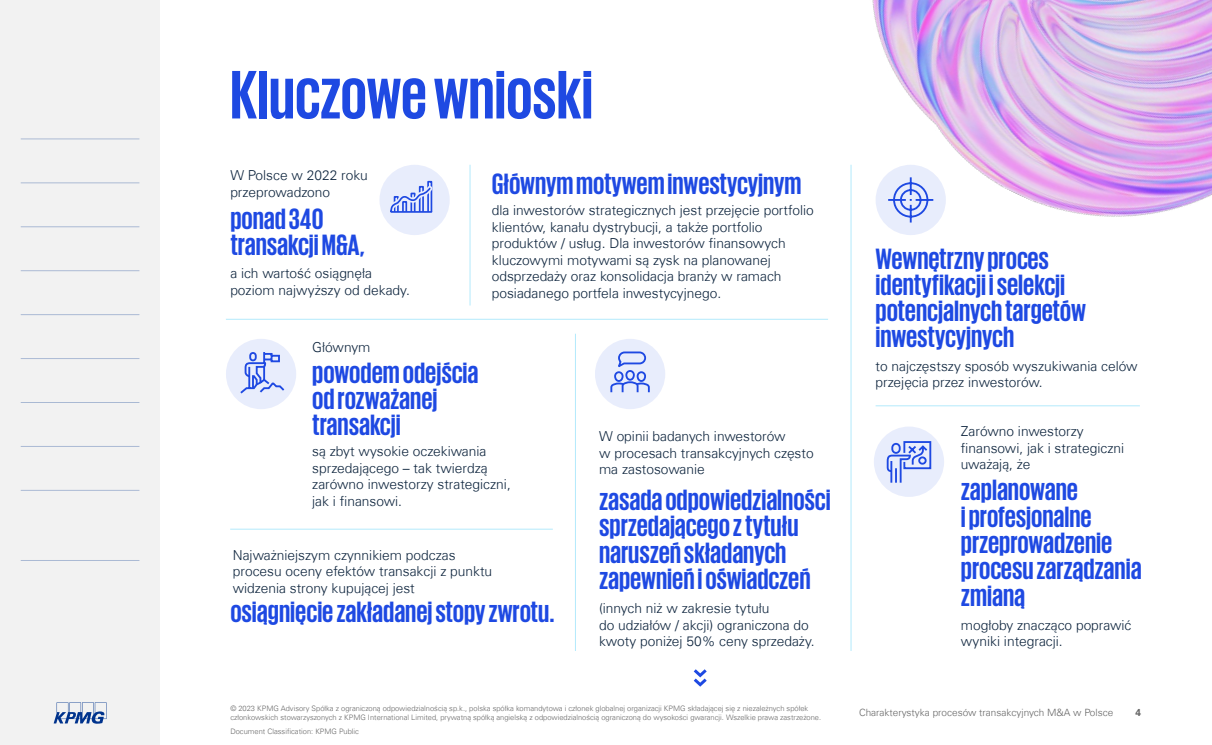
<style>
.page{position:relative;width:1212px;height:745px;background:#fff}
.page>*{position:absolute;margin:0;border:0;box-sizing:border-box;transform-origin:0 0}
.t1{font:700 70px "KPMG";color:#1e49e2}
.t2{font:700 30px/26.2px "KPMG";color:#1e49e2}
.t3{font:300 13.75px/16.5px "Universfor KPMG";color:#0c233c}
.t4{font:300 10px "Universfor KPMG";color:#666}
.t5{font:700 10px "Universfor KPMG";color:#666}
.t6{font:300 7.5px/9px "Universfor KPMG";color:#666}
</style>
<div class="page">
<img style="left:670px;top:0;width:542px;height:398px">
<hr style="left:226px;top:319px;width:602px;height:1px;background:#b3eafc">
<hr style="left:230px;top:528px;width:323px;height:1px;background:#b3eafc">
<hr style="left:875px;top:405px;width:265px;height:1px;background:#b3eafc">
<hr style="left:851px;top:165px;width:1px;height:485px;background:#b3eafc">
<hr style="left:575px;top:333px;width:1px;height:317px;background:#b3eafc">
<hr style="left:470px;top:165px;width:1px;height:140px;background:#b3eafc">
<div style="left:875px;top:165px;width:71px;height:70px;background:#e8edfc;border-radius:50%"></div>
<svg style="left:379px;top:165px;width:71px;height:70px;background:#d2dbf9"></svg>
<svg style="left:888px;top:177px;width:46px;height:46px"></svg>
<div style="left:595px;top:338px;width:70px;height:71px;background:#e8edfc;border-radius:50%"></div>
<div style="left:625px;top:370px;width:10px;height:10px;border:2px solid #1e49e2;border-radius:50%"></div>
<div style="left:614px;top:371px;width:9px;height:10px;border:2px solid #1e49e2;border-radius:50%"></div>
<div style="left:637px;top:371px;width:9px;height:10px;border:2px solid #1e49e2;border-radius:50%"></div>
<svg style="left:610px;top:380px;width:40px;height:13px"></svg>
<svg style="left:618px;top:351px;width:29px;height:16px"></svg>
<div style="left:874px;top:426px;width:70px;height:70px;background:#e8edfc;border-radius:50%"></div>
<svg style="left:886px;top:441px;width:46px;height:42px"></svg>
<div style="left:226px;top:338px;width:70px;height:71px;background:#e8edfc;border-radius:50%"></div>
<svg style="left:240px;top:352px;width:45px;height:42px"></svg>
<svg style="left:694px;top:669px;width:13px;height:17px"></svg>
<div style="left:0;top:0;width:159px;height:744px;background:#f2f2f2"></div>
<svg style="left:54px;top:702px;width:53px;height:21px"></svg>
<hr style="left:21px;top:138px;width:118px;height:1px;background:#00338d">
<hr style="left:21px;top:182px;width:118px;height:1px;background:#00338d">
<hr style="left:21px;top:226px;width:118px;height:1px;background:#00338d">
<hr style="left:21px;top:270px;width:118px;height:1px;background:#00338d">
<hr style="left:21px;top:314px;width:118px;height:1px;background:#00338d">
<hr style="left:21px;top:358px;width:118px;height:1px;background:#00338d">
<hr style="left:21px;top:402px;width:118px;height:1px;background:#00338d">
<hr style="left:21px;top:446px;width:118px;height:1px;background:#00338d">
<hr style="left:21px;top:489px;width:118px;height:1px;background:#00338d">
<hr style="left:21px;top:559px;width:118px;height:1px;background:#00338d">
<h1 class="t1" style="left:230px;top:59px;width:364px">Kluczowe wnioski</h1>
<p class="t3" style="left:230px;top:167px;width:139px">W Polsce w 2022 roku przeprowadzono</p>
<h2 class="t2" style="left:230px;top:204px;width:136px">ponad 340 transakcji M&amp;A,</h2>
<p class="t3" style="left:230px;top:265px;width:181px">a ich wartość osiągnęła poziom najwyższy od dekady.</p>
<p class="t3" style="left:312px;top:338px;width:60px">Głównym</p>
<h2 class="t2" style="left:492px;top:170px;width:311px">Głównym motywem inwestycyjnym</h2>
<p class="t3" style="left:492px;top:202px;width:323px">dla inwestorów strategicznych jest przejęcie portfolio klientów, kanału dystrybucji, a także portfolio produktów / usług. Dla inwestorów finansowych kluczowymi motywami są zysk na planowanej odsprzedaży oraz konsolidacja branży w ramach posiadanego portfela inwestycyjnego.</p>
<h2 class="t2" style="left:312px;top:358px;width:168px">powodem odejścia odrozważanej transakcji</h2>
<p class="t3" style="left:312px;top:442px;width:200px">są zbyt wysokie oczekiwania sprzedającego – tak twierdzą zarówno inwestorzy strategiczni, jak i finansowi.</p>
<p class="t3" style="left:233px;top:546px;width:261px">Najważniejszym czynnikiem podczas procesu oceny efektów transakcji z punktu widzenia strony kupującej jest</p>
<h2 class="t2" style="left:230px;top:598px;width:326px">osiągnięcie zakładanej stopy zwrotu.</h2>
<p class="t3" style="left:599px;top:427px;width:216px">W opinii badanych inwestorów<br>w procesach transakcyjnych często ma zastosowanie</p>
<h2 class="t2" style="left:599px;top:485px;width:233px">zasada odpowiedzialności sprzedającego ztytułu naruszeń składanych zapewnień ioświadczeń</h2>
<p class="t3" style="left:599px;top:599px;width:217px">(innych niż w zakresie tytułu<br>do udziałów / akcji) ograniczona do kwoty poniżej 50% ceny sprzedaży.</p>
<p class="t6" style="left:230px;top:703px;width:592px">© 2023 KPMG Advisory Spółka z ograniczoną odpowiedzialnością sp.k., polska spółka komandytowa i członek globalnej organizacji KPMG składającej się z niezależnych spółek członkowskich stowarzyszonych z KPMG International Limited, prywatną spółką angielską z odpowiedzialnością ograniczoną do wysokości gwarancji. Wszelkie prawa zastrzeżone.</p>
<p class="t6" style="left:230px;top:726px;width:130px">Document Classification: KPMG Public</p>
<h2 class="t2" style="left:875px;top:244px;width:212px">Wewnętrzny proces identyfikacji iselekcji potencjalnych targetów inwestycyjnych</h2>
<p class="t3" style="left:875px;top:357px;width:263px">to najczęstszy sposób wyszukiwania celów przejęcia przez inwestorów.</p>
<p class="t3" style="left:961px;top:422px;width:165px">Zarówno inwestorzy finansowi, jak i strategiczni uważają, że</p>
<h2 class="t2" style="left:961px;top:476px;width:182px">zaplanowane iprofesjonalne przeprowadzenie procesu zarządzania zmianą</h2>
<p class="t3" style="left:961px;top:616px;width:172px">mogłoby znacząco poprawić wyniki integracji.</p>
<p class="t4" style="left:859px;top:706px;width:256px">Charakterystyka procesów transakcyjnych M&amp;A w Polsce</p>
<p class="t5" style="left:1135px;top:706px;width:7px">4</p>
</div>
